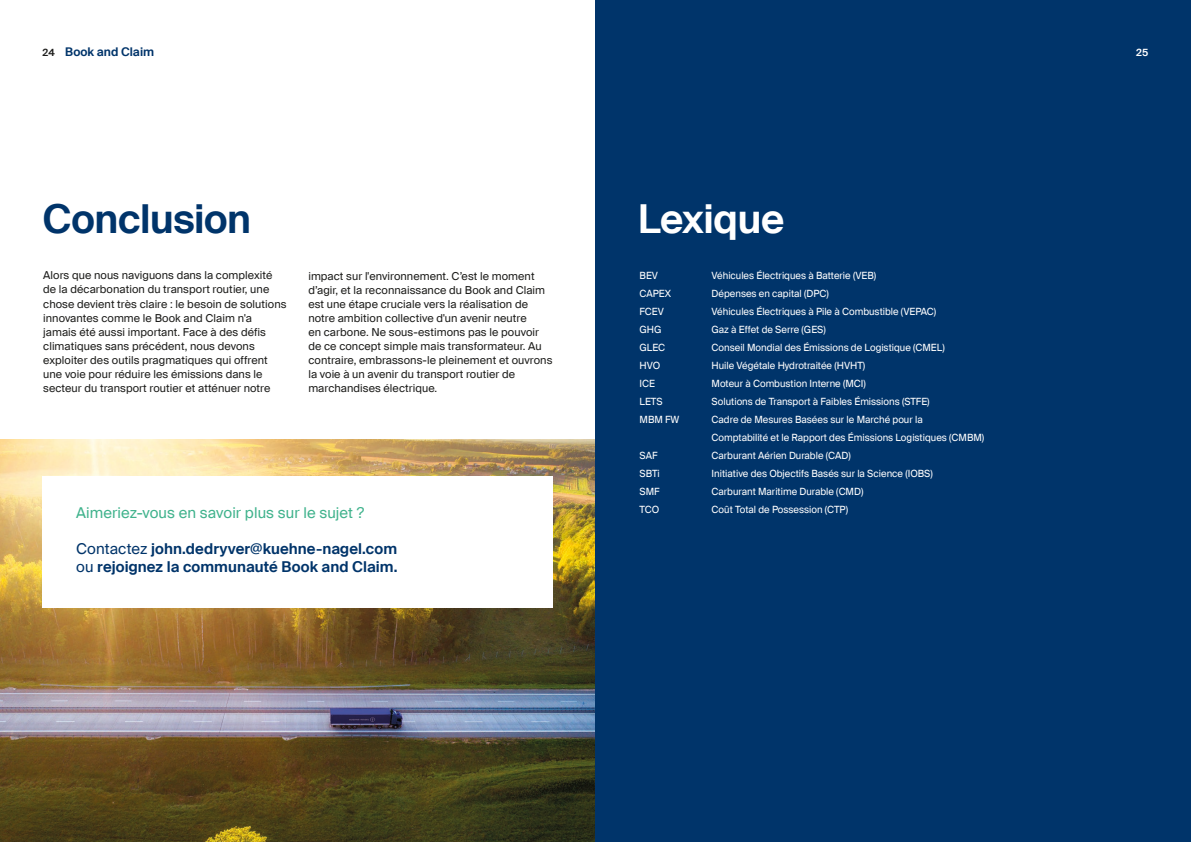
<style>
.page{position:relative;width:1191px;height:842px;background:#fff}
.page>*{position:absolute;margin:0;border:0;box-sizing:border-box;transform-origin:0 0}
.t1{font:600 40px "Suisse Intl";letter-spacing:-.01em;color:#00346a}
.t2{font:600 40px "Suisse Intl";letter-spacing:-.01em;color:#fff}
.t3{font:600 15px/18px "Suisse Intl";letter-spacing:.005em;color:#00346a}
.t4{font:15px "Suisse Intl";letter-spacing:.005em;color:#41b38d}
.t5{font:600 12px "Suisse Intl";color:#00346a}
.t6{font:11px/14px "Suisse Intl";letter-spacing:.005em;color:#1d1d1b}
.t7{font:10px/18px "Suisse Intl";color:#fff;scale:.96 1}
.t8{font:600 10px "Suisse Intl";color:#fff}
.s1{font-size:10px;color:#1d1d1b}
.s2{font-weight:400}
</style>
<div class="page">
<img style="left:0;top:440px;width:595px;height:402px">
<div style="left:43px;top:476px;width:510px;height:132px;background:#fff"></div>
<div style="left:595px;top:0;width:596px;height:842px;background:#00346a"></div>
<p class="t5" style="left:43px;top:44px;width:113px"><span class="s1">24</span> Book and Claim</p>
<h1 class="t1" style="left:43px;top:195px;width:210px">Conclusion</h1>
<p class="t6" style="left:43px;top:269px;width:245px">Alors que nous naviguons dans la complexité de la décarbonation du transport routier, une chose devient très claire : le besoin de solutions innovantes comme le Book and Claim n'a jamais été aussi important. Face à des défis climatiques sans précédent, nous devons exploiter des outils pragmatiques qui offrent une voie pour réduire les émissions dans le secteur du transport routier et atténuer notre</p>
<p class="t6" style="left:308px;top:269px;width:245px">impact sur l'environnement. C’est le moment d’agir, et la reconnaissance du Book and Claim est une étape cruciale vers la réalisation de notre ambition collective d'un avenir neutre<br>en carbone. Ne sous-estimons pas le pouvoir de ce concept simple mais transformateur. Au contraire, embrassons-le pleinement et ouvrons la voie à un avenir du transport routier de marchandises électrique.</p>
<h2 class="t4" style="left:76px;top:504px;width:290px">Aimeriez-vous en savoir plus sur le sujet ?</h2>
<h2 class="t3" style="left:76px;top:540px;width:323px"><span class="s2">Contactez</span> john.dedryver@kuehne-nagel.com <span class="s2">ou</span> rejoignez la communauté Book and Claim.</h2>
<h1 class="t2" style="left:638px;top:195px;width:148px">Lexique</h1>
<p class="t7" style="left:639px;top:266px;width:21px">BEV</p>
<p class="t7" style="left:711px;top:266px;width:173px">Véhicules Électriques à Batterie (VEB)</p>
<p class="t7" style="left:639px;top:284px;width:34px">CAPEX</p>
<p class="t7" style="left:711px;top:284px;width:124px">Dépenses en capital (DPC)</p>
<p class="t7" style="left:639px;top:302px;width:27px">FCEV</p>
<p class="t7" style="left:711px;top:302px;width:235px">Véhicules Électriques à Pile à Combustible (VEPAC)</p>
<p class="t7" style="left:639px;top:320px;width:24px">GHG</p>
<p class="t7" style="left:711px;top:320px;width:120px">Gaz à Effet de Serre (GES)</p>
<p class="t7" style="left:639px;top:338px;width:28px">GLEC</p>
<p class="t7" style="left:711px;top:338px;width:244px">Conseil Mondial des Émissions de Logistique (CMEL)</p>
<p class="t7" style="left:639px;top:356px;width:23px">HVO</p>
<p class="t7" style="left:711px;top:356px;width:162px">Huile Végétale Hydrotraitée (HVHT)</p>
<p class="t7" style="left:639px;top:374px;width:18px">ICE</p>
<p class="t7" style="left:711px;top:374px;width:162px">Moteur à Combustion Interne (MCI)</p>
<p class="t7" style="left:639px;top:392px;width:25px">LETS</p>
<p class="t7" style="left:711px;top:392px;width:229px">Solutions de Transport à Faibles Émissions (STFE)</p>
<p class="t7" style="left:639px;top:410px;width:43px">MBM FW</p>
<p class="t7" style="left:711px;top:410px;width:285px">Cadre de Mesures Basées sur le Marché pour la<br>Comptabilité et le Rapport des Émissions Logistiques (CMBM)</p>
<p class="t7" style="left:639px;top:446px;width:20px">SAF</p>
<p class="t7" style="left:711px;top:446px;width:146px">Carburant Aérien Durable (CAD)</p>
<p class="t7" style="left:639px;top:464px;width:22px">SBTi</p>
<p class="t7" style="left:711px;top:464px;width:232px">Initiative des Objectifs Basés sur la Science (IOBS)</p>
<p class="t7" style="left:639px;top:482px;width:22px">SMF</p>
<p class="t7" style="left:711px;top:482px;width:160px">Carburant Maritime Durable (CMD)</p>
<p class="t7" style="left:639px;top:500px;width:22px">TCO</p>
<p class="t7" style="left:711px;top:500px;width:144px">Coût Total de Possession (CTP)</p>
<p class="t8" style="left:1136px;top:46px;width:14px">25</p>
</div>
